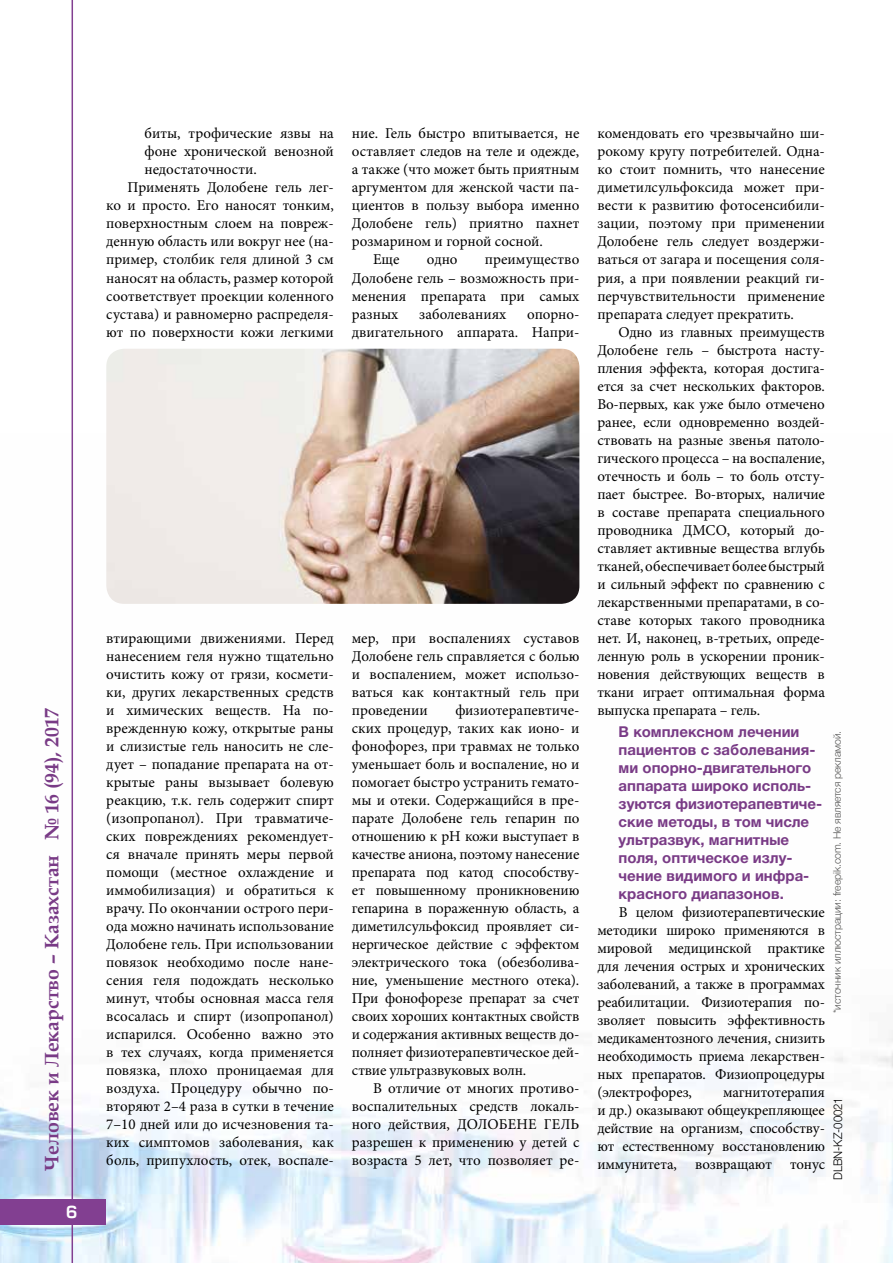
<style>
.page{position:relative;width:893px;height:1263px;background:#fff}
.page>*{position:absolute;margin:0;border:0;box-sizing:border-box;transform-origin:0 0}
.t1{font:700 19.5px "Book Antiqua";color:#793b86}
.t2{font:16.5px "Europe Demi";color:#fff}
.t3{font:15px/18px "Minion Pro";color:#000;text-align:justify}
.t4{font:700 15px/18px "Helvetica Neue Cyr";color:#793b86}
.t5{font:300 12px "Helvetica Neue Cyr";letter-spacing:-.01em;color:#000;scale:.95 1}
.t6{font:300 10.5px "Helvetica Neue Cyr";letter-spacing:-.01em;color:#575756}
</style>
<div class="page">
<img style="left:0;top:434px;width:893px;height:829px">
<hr style="left:72px;top:0;width:1px;height:1263px;background:#823f91">
<div style="left:0;top:1199px;width:106px;height:26px;background:#823f91"></div>
<img style="left:106px;top:349px;width:473px;height:255px">
<h1 class="t1" style="left:39px;top:1171px;width:464px;rotate:-90deg">Человек и Лекарство – Казахстан № 16 (94), 2017</h1>
<p class="t2" style="left:66px;top:1202px;width:13px">6</p>
<p class="t3" style="left:145px;top:125px;width:191px">биты, трофические язвы на</p>
<p class="t3" style="left:145px;top:143px;width:191px">фоне хронической венозной</p>
<p class="t3" style="left:145px;top:161px;width:114px">недостаточности.</p>
<p class="t3" style="left:128px;top:179px;width:208px">Применять Долобене гель лег-</p>
<p class="t3" style="left:106px;top:197px;width:229px">ко и просто. Его наносят тонким,</p>
<p class="t3" style="left:106px;top:215px;width:229px">поверхностным слоем на повреж-</p>
<p class="t3" style="left:106px;top:233px;width:229px">денную область или вокруг нее (на-</p>
<p class="t3" style="left:106px;top:251px;width:229px">пример, столбик геля длиной 3 см</p>
<p class="t3" style="left:106px;top:269px;width:229px">наносят на область, размер которой</p>
<p class="t3" style="left:106px;top:287px;width:229px">соответствует проекции коленного</p>
<p class="t3" style="left:106px;top:305px;width:229px">сустава) и равномерно распределя-</p>
<p class="t3" style="left:106px;top:323px;width:229px">ют по поверхности кожи легкими</p>
<p class="t3" style="left:352px;top:125px;width:229px">ние. Гель быстро впитывается, не</p>
<p class="t3" style="left:352px;top:143px;width:229px">оставляет следов на теле и одежде,</p>
<p class="t3" style="left:352px;top:161px;width:229px">а также (что может быть приятным</p>
<p class="t3" style="left:352px;top:179px;width:229px">аргументом для женской части па-</p>
<p class="t3" style="left:352px;top:197px;width:229px">циентов в пользу выбора именно</p>
<p class="t3" style="left:352px;top:215px;width:229px">Долобене гель) приятно пахнет</p>
<p class="t3" style="left:352px;top:233px;width:193px">розмарином и горной сосной.</p>
<p class="t3" style="left:373px;top:251px;width:28px">Еще</p>
<p class="t3" style="left:427px;top:251px;width:32px">одно</p>
<p class="t3" style="left:352px;top:251px;width:229px;text-indent:133px">преимущество Долобене гель – возможность при&shy;менения препарата при самых разных</p>
<p class="t3" style="left:419px;top:305px;width:89px">заболеваниях</p>
<p class="t3" style="left:352px;top:305px;width:229px;text-align:right">опорно-<br>двигательного аппарата. Напри-</p>
<p class="t3" style="left:106px;top:629px;width:229px">втирающими движениями. Перед нанесением геля нужно тщательно очистить кожу от грязи, космети&shy;ки, других лекарственных средств и химических веществ. На по&shy;врежденную кожу, открытые раны и слизистые гель наносить не сле&shy;дует – попадание препарата на от&shy;крытые раны вызывает болевую реакцию, т.к. гель содержит спирт (изопропанол). При травматиче&shy;ских повреждениях рекомендует&shy;ся вначале принять меры первой помощи (местное охлаждение и иммобилизация) и обратиться к врачу. По окончании острого пери&shy;ода можно начинать использование Долобене гель. При использовании повязок необходимо после нане&shy;сения геля подождать несколько минут, чтобы основная масса геля всосалась и спирт (изопропанол) испарился. Особенно важно это в тех случаях, когда применяется повязка, плохо проницаемая для воздуха. Процедуру обычно по&shy;вторяют 2–4 раза в сутки в течение 7–10 дней или до исчезновения та&shy;ких симптомов заболевания, как боль, припухлость, отек, воспале-</p>
<p class="t3" style="left:352px;top:629px;width:229px">мер, при воспалениях суставов Долобене гель справляется с болью и воспалением, может использо&shy;ваться как контактный гель при проведении</p>
<p class="t3" style="left:352px;top:701px;width:229px;text-indent:104px">физиотерапевтиче&shy;ских процедур, таких как ионо- и фонофорез, при травмах не только уменьшает боль и воспаление, но и помогает быстро устранить гемато&shy;мы и отеки. Содержащийся в пре&shy;парате Долобене гель гепарин по отношению к pH кожи выступает в качестве аниона, поэтому нанесение препарата под катод способству&shy;ет повышенному проникновению гепарина в пораженную область, а диметилсульфоксид проявляет си&shy;нергическое действие с эффектом электрического тока (обезболива&shy;ние, уменьшение местного отека).<br>При фонофорезе препарат за счет своих хороших контактных свойств и содержания активных веществ до&shy;полняет физиотерапевтическое дей&shy;ствие ультразвуковых волн.</p>
<p class="t3" style="left:352px;top:1079px;width:229px;text-indent:21px">В отличие от многих противо&shy;воспалительных средств локаль&shy;ного действия, ДОЛОБЕНЕ ГЕЛЬ разрешен к применению у детей с возраста 5 лет, что позволяет ре-</p>
<p class="t3" style="left:597px;top:125px;width:229px">комендовать его чрезвычайно ши&shy;рокому кругу потребителей. Одна&shy;ко стоит помнить, что нанесение диметилсульфоксида может при&shy;вести к развитию фотосенсибили&shy;зации, поэтому при применении Долобене гель следует воздержи&shy;ваться от загара и посещения соля&shy;рия, а при появлении реакций ги&shy;перчувствительности применение препарата следует прекратить.</p>
<p class="t3" style="left:597px;top:323px;width:229px;text-indent:21px">Одно из главных преимуществ Долобене гель – быстрота насту&shy;пления эффекта, которая достига&shy;ется за счет нескольких факторов.<br>Во-первых, как уже было отмечено ранее, если одновременно воздей&shy;ствовать на разные звенья патоло&shy;гического процесса – на воспаление, отечность и боль – то боль отсту&shy;пает быстрее. Во-вторых, наличие в составе препарата специального проводника ДМСО, который до&shy;ставляет активные вещества вглубь тканей, обеспечивает более быстрый и сильный эффект по сравнению с лекарственными препаратами, в со&shy;ставе которых такого проводника нет. И, наконец, в-третьих, опреде&shy;ленную роль в ускорении проник&shy;новения действующих веществ в ткани играет оптимальная форма выпуска препарата – гель.</p>
<p class="t4" style="left:619px;top:723px;width:205px">В комплексном лечении пациентов с заболевания&shy;ми опорно-двигательного аппарата широко исполь&shy;зуются физиотерапевтиче&shy;ские методы, в том числе ультразвук, магнитные поля, оптическое излу&shy;чение видимого и инфра&shy;красного диапазонов.</p>
<p class="t3" style="left:597px;top:903px;width:229px;text-indent:21px">В целом физиотерапевтические методики широко применяются в мировой медицинской практике для лечения острых и хронических заболеваний, а также в программах реабилитации. Физиотерапия по&shy;зволяет повысить эффективность медикаментозного лечения, снизить необходимость приема лекарствен&shy;ных препаратов. Физиопроцедуры (электрофорез,</p>
<p class="t6" style="left:831px;top:1013px;width:284px;rotate:-90deg">*источник иллюстрации: freepik.com. Не является рекламой.</p>
<p class="t3" style="left:597px;top:1083px;width:229px;text-indent:126px">магнитотерапия и др.) оказывают общеукрепляющее действие на организм, способству&shy;ют естественному восстановлению иммунитета, возвращают тонус</p>
<p class="t5" style="left:831px;top:1180px;width:88px;rotate:-90deg">DLBN-KZ-00021</p>
</div>
